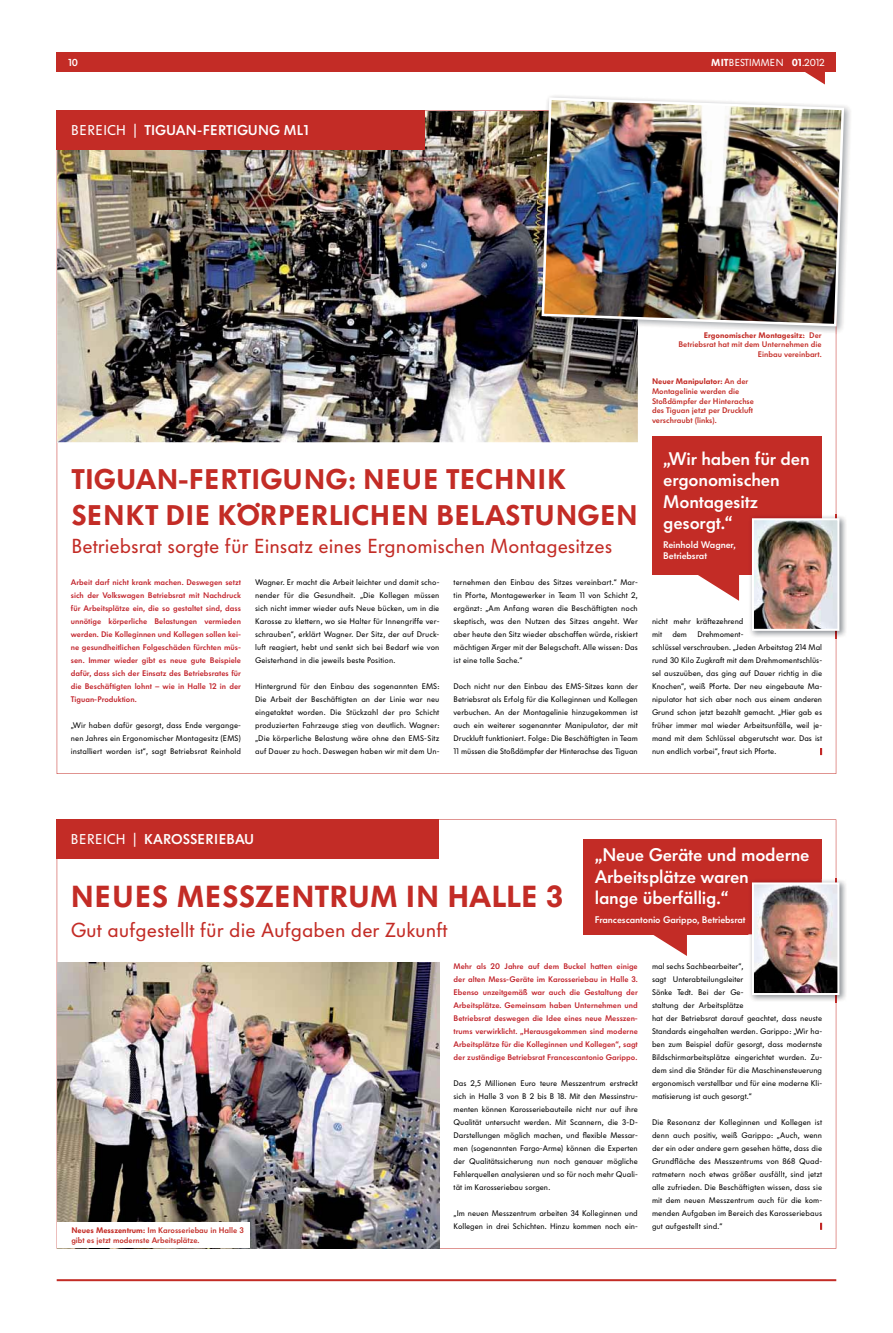
<style>
.page{position:relative;width:893px;height:1333px;background:#fff}
.page>*{position:absolute;margin:0;border:0;box-sizing:border-box;transform-origin:0 0}
.t1{font:900 30px "VW Headline";letter-spacing:.01em;color:#c32c26}
.t2{font:900 28px/36px "VW Headline";letter-spacing:.01em;color:#c32c26}
.t3{font:20px "VW Headline";color:#c32c26}
.t4{font:600 18px/21.6px "VW Headline";letter-spacing:-.01em;color:#fff}
.t5{font:600 14px "VW Headline";color:#fff}
.t6{font:10px "VW Headline";color:#fff}
.t7{font:600 10px "VW Headline";color:#fff}
.t8{font:600 9.5px/11.4px "VW Headline";letter-spacing:-.01em;color:#fff}
.t9{font:8px/13px "VW Headline";color:#000;text-align:justify}
.t10{font:600 8px/13px "VW Headline";color:#c12129;text-align:justify}
.t11{font:600 8px/9.6px "VW Headline";color:#c32c26}
.t12{font:900 8px "VW Headline";color:#c32c26}
.s1{font-weight:900}
.s2{font-weight:400}
.s3{color:#c22b26}
.s4{font-weight:600;color:#c02a26}
.s5{font-weight:600;color:#c22b26}
</style>
<div class="page">
<div style="left:57px;top:52px;width:779px;height:19px;background:#c32c26"></div>
<hr style="left:57px;top:1279px;width:779px;height:2px;background:#c32c26">
<svg style="left:796px;top:71px;width:29px;height:13px"></svg>
<svg style="left:57px;top:819px;width:779px;height:429px"></svg>
<svg style="left:820px;top:1222px;width:2px;height:7px"></svg>
<img style="left:57px;top:111px;width:581px;height:331px">
<div style="left:57px;top:110px;width:368px;height:39px;background:#c32c26"></div>
<div style="left:57px;top:819px;width:382px;height:39px;background:#c32c26"></div>
<svg style="left:820px;top:748px;width:2px;height:7px"></svg>
<img style="left:57px;top:962px;width:382px;height:286px">
<div style="left:57px;top:1222px;width:193px;height:26px;background:#fff"></div>
<div style="left:652px;top:436px;width:170px;height:138px;background:#c32c26"></div>
<div style="left:583px;top:838px;width:239px;height:96px;background:#c32c26"></div>
<img style="left:748px;top:515px;width:98px;height:123px">
<img style="left:748px;top:515px;width:74px;height:59px">
<img style="left:755px;top:521px;width:81px;height:106px">
<div style="left:752px;top:518px;width:87px;height:112px;border:2px solid #fff"></div>
<img style="left:748px;top:878px;width:98px;height:124px">
<img style="left:836px;top:878px;width:1px;height:124px">
<img style="left:748px;top:878px;width:74px;height:56px">
<img style="left:755px;top:885px;width:81px;height:106px">
<div style="left:752px;top:882px;width:87px;height:112px;border:2px solid #fff"></div>
<svg style="left:692px;top:574px;width:47px;height:26px"></svg>
<svg style="left:640px;top:934px;width:47px;height:21px"></svg>
<img style="left:836px;top:106px;width:15px;height:228px">
<img style="left:538px;top:111px;width:100px;height:223px">
<img style="left:540px;top:96px;width:305px;height:232px">
<p class="t7" style="left:68px;top:58px;width:12px">10</p>
<p class="t6" style="left:711px;top:58px;width:115px"><span class="s1">MIT</span>BESTIMMEN <span class="s1">01</span>.2012</p>
<h3 class="t5" style="left:71px;top:125px;width:239px"><span class="s2">BEREICH |</span> TIGUAN-FERTIGUNG ML1</h3>
<h2 class="t2" style="left:71px;top:463px;width:568px">TIGUAN-FERTIGUNG: NEUE TECHNIK<br>SENKT DIE KÖRPERLICHEN BELASTUNGEN</h2>
<h3 class="t3" style="left:71px;top:537px;width:543px">Betriebsrat sorgte für Einsatz eines Ergnomischen Montagesitzes</h3>
<p class="t10" style="left:71px;top:576px;width:172px">Arbeit darf nicht krank machen. Deswegen setzt sich der Volkswagen Betriebsrat mit Nachdruck für Arbeitsplätze ein, die so gestaltet sind, dass unnötige körperliche Belastungen vermieden werden. Die Kolleginnen und Kollegen sollen kei&shy;ne gesundheitlichen Folgeschäden fürchten müs&shy;sen. Immer wieder gibt es neue gute Beispiele dafür, dass sich der Einsatz des Betriebsrates für die Beschäftigten lohnt – wie in Halle 12 in der Tiguan-Produktion.</p>
<p class="t9" style="left:71px;top:719px;width:172px">„Wir haben dafür gesorgt, dass Ende vergange&shy;nen Jahres ein Ergonomischer Montagesitz (EMS) installiert worden ist“, sagt Betriebsrat Reinhold</p>
<p class="t9" style="left:255px;top:576px;width:186px">Wagner. Er macht die Arbeit leichter und damit scho&shy;nender für die Gesundheit. „Die Kollegen müssen sich nicht immer wieder aufs Neue bücken, um in die Karosse zu klettern, wo sie Halter für Innengriffe ver&shy;schrauben“, erklärt Wagner. Der Sitz, der auf Druck&shy;luft reagiert, hebt und senkt sich bei Bedarf wie von Geisterhand in die jeweils beste Position.</p>
<p class="t9" style="left:255px;top:680px;width:186px">Hintergrund für den Einbau des sogenannten EMS:<br>Die Arbeit der Beschäftigten an der Linie war neu eingetaktet worden. Die Stückzahl der pro Schicht produzierten Fahrzeuge stieg von deutlich. Wagner: „Die körperliche Belastung wäre ohne den EMS-Sitz auf Dauer zu hoch. Deswegen haben wir mit dem Un-</p>
<p class="t9" style="left:454px;top:576px;width:186px">ternehmen den Einbau des Sitzes vereinbart.“ Mar&shy;tin Pforte, Montagewerker in Team 11 von Schicht 2, ergänzt: „Am Anfang waren die Beschäftigten noch skeptisch, was den Nutzen des Sitzes angeht. Wer aber heute den Sitz wieder abschaffen würde, riskiert mächtigen Ärger mit der Belegschaft. Alle wissen: Das ist eine tolle Sache.“</p>
<p class="t9" style="left:454px;top:680px;width:186px">Doch nicht nur den Einbau des EMS-Sitzes kann der Betriebsrat als Erfolg für die Kolleginnen und Kollegen verbuchen. An der Montagelinie hinzugekommen ist auch ein weiterer sogenannter Manipulator, der mit Druckluft funktioniert. Folge: Die Beschäftigten in Team 11 müssen die Stoßdämpfer der Hinterachse des Tiguan</p>
<p class="t12" style="left:704px;top:331px;width:119px">Ergonomischer Mont<span class="s3">age</span>sitz: <span class="s4">D</span><span class="s5">er</span></p>
<p class="t11" style="left:678px;top:340px;width:145px;text-align:right">Betriebsrat hat mit dem Unternehmen die<br>Einbau vereinbart.</p>
<p class="t11" style="left:652px;top:377px;width:104px"><span class="s1">Neuer Manipulator:</span> An der<br>Montagelinie werden die<br>Stoßdämpfer der Hinterachse des Tiguan jetzt per Druckluft verschraubt (links).</p>
<h3 class="t4" style="left:663px;top:449px;width:148px">„Wir haben für den ergo nomischen<br>Montagesitz gesorgt.“</h3>
<p class="t8" style="left:663px;top:539px;width:74px">Reinhold Wagner,<br>Betriebsrat</p>
<p class="t9" style="left:652px;top:615px;width:93px">nicht mehr kräftezehrend mit</p>
<p class="t9" style="left:652px;top:628px;width:172px;text-align:left;text-indent:45px">Drehmoment-<br>schlüssel verschrauben. „Jeden Arbeitstag 214 Mal rund 30 Kilo Zugkraft mit dem Drehmomentschlüs&shy;sel auszuüben, das ging auf Dauer richtig in die Knochen“, weiß Pforte. Der neu eingebaute Ma&shy;nipulator hat sich aber noch aus einem anderen Grund schon jetzt bezahlt gemacht. „Hier gab es früher immer mal wieder Arbeitsunfälle, weil je&shy;mand mit dem Schlüssel abgerutscht war. Das ist nun endlich vorbei“, freut sich Pforte.</p>
<p class="t9" style="left:672px;top:628px;width:16px">dem</p>
<h3 class="t5" style="left:71px;top:834px;width:185px"><span class="s2">BEREICH |</span> KAROSSERIEBAU</h3>
<h1 class="t1" style="left:71px;top:883px;width:494px">NEUES MESSZENTRUM IN HALLE 3</h1>
<h3 class="t3" style="left:71px;top:920px;width:378px">Gut aufgestellt für die Aufgaben der Zukunft</h3>
<h3 class="t4" style="left:595px;top:845px;width:216px">„Neue Geräte und moderne<br>Arbeitsplätze waren<br>lange überfällig.“</h3>
<p class="t8" style="left:595px;top:914px;width:152px">Francescantonio Garippo, Betriebsrat</p>
<p class="t11" style="left:71px;top:1225px;width:174px"><span class="s1">Neues Messzentrum:</span> Im Karosseriebau in Halle 3 gibt es jetzt modernste Arbeitsplätze.</p>
<p class="t10" style="left:454px;top:960px;width:186px">Mehr als 20 Jahre auf dem Buckel hatten einige der alten Mess-Geräte im Karosseriebau in Halle 3.<br>Ebenso unzeitgemäß war auch die Gestaltung der Arbeitsplätze. Gemeinsam haben Unternehmen und Betriebsrat deswegen die Idee eines neue Messzen&shy;trums verwirklicht. „Herausgekommen sind moderne Arbeitsplätze für die Kolleginnen und Kollegen“, sagt der zuständige Betriebsrat Francescantonio Garippo.</p>
<p class="t9" style="left:454px;top:1077px;width:186px">Das 2,5 Millionen Euro teure Messzentrum erstreckt sich in Halle 3 von B 2 bis B 18. Mit den Messinstru&shy;menten können Karosseriebauteile nicht nur auf ihre Qualität untersucht werden. Mit Scannern, die 3-D-Darstellungen möglich machen, und flexible Messar&shy;men (sogenannten Fargo-Arme) können die Experten der Qualitätssicherung nun noch genauer mögliche Fehlerquellen analysieren und so für noch mehr Quali&shy;tät im Karosseriebau sorgen.</p>
<p class="t9" style="left:454px;top:1207px;width:186px">„Im neuen Messzentrum arbeiten 34 Kolleginnen und<br>Kollegen in drei Schichten. Hinzu kommen noch ein-</p>
<p class="t9" style="left:652px;top:960px;width:172px;text-align:left">mal sechs Sachbearbeiter“,<br>sagt Unterabteilungsleiter<br>Sönke Tedt. Bei der Ge-<br>staltung der Arbeitsplätze<br>hat der Betriebsrat darauf geachtet, dass neuste Standards eingehalten werden. Garippo: „Wir ha&shy;ben zum Beispiel dafür gesorgt, dass modernste Bildschirmarbeitsplätze eingerichtet wurden. Zu&shy;dem sind die Ständer für die Maschinensteuerung ergonomisch verstellbar und für eine moderne Kli&shy;matisierung ist auch gesorgt.“</p>
<p class="t9" style="left:652px;top:1116px;width:172px">Die Resonanz der Kolleginnen und Kollegen ist denn auch positiv, weiß Garippo: „Auch, wenn der ein oder andere gern gesehen hätte, dass die Grundfläche des Messzentrums von 868 Quad&shy;ratmetern noch etwas größer ausfällt, sind jetzt alle zufrieden. Die Beschäftigten wissen, dass sie mit dem neuen Messzentrum auch für die kom&shy;menden Aufgaben im Bereich des Karosseriebaus gut aufgestellt sind.“</p>
</div>
